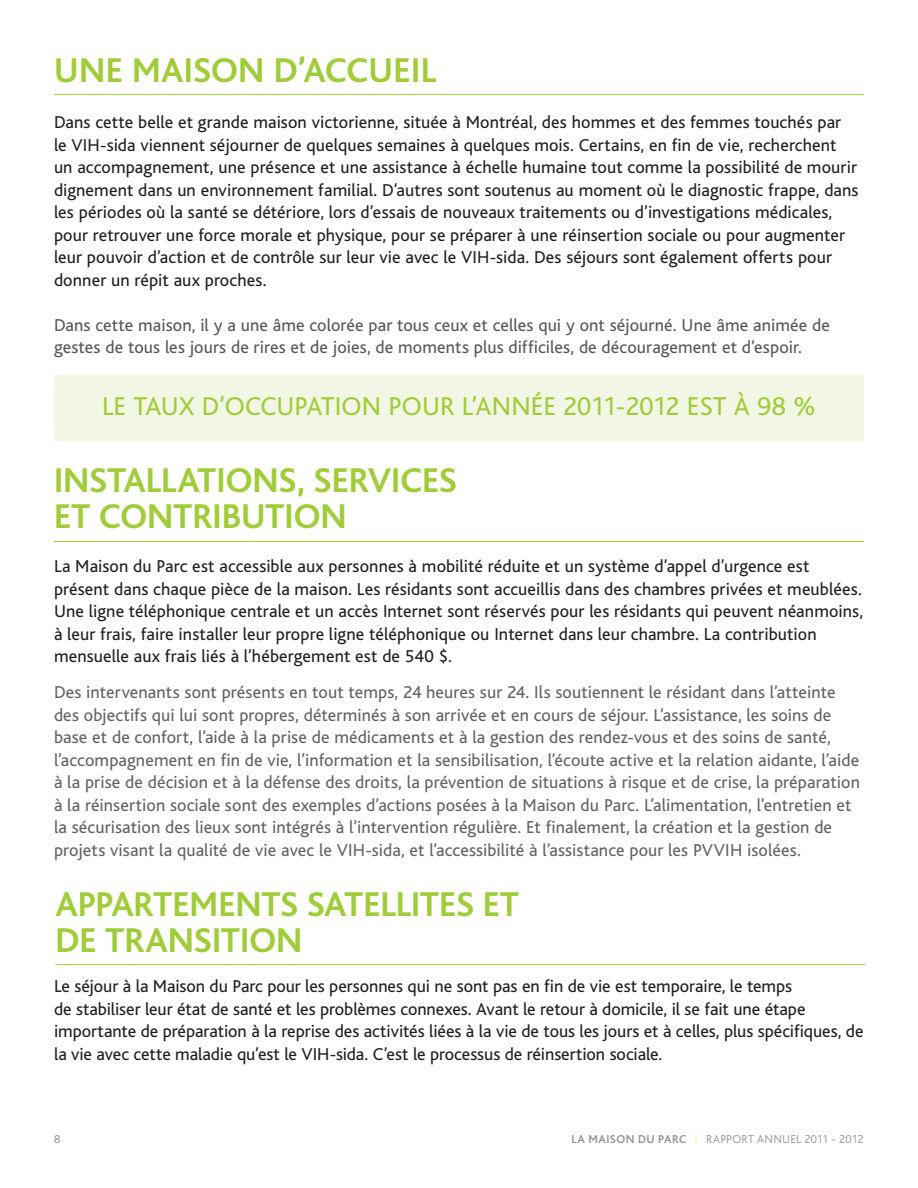
<style>
.page{position:relative;width:918px;height:1188px;background:#fff}
.page>*{position:absolute;margin:0;border:0;box-sizing:border-box;transform-origin:0 0}
.t1{font:700 36px/36px "Bliss";color:#a1cc3a}
.t2{font:27px "Bliss";letter-spacing:.005em;color:#a1cc3a}
.t3{font:18px/22.5px "Bliss";letter-spacing:.005em;color:#231f20}
.t4{font:18px/22.5px "Bliss";letter-spacing:.005em;color:#636366}
.t5{font:18px/22.5px "Bliss";letter-spacing:.01em;color:#57585a}
.t6{font:300 12px "Bliss";letter-spacing:.02em;color:#939598}
.t7{font:12px "Bliss";color:#939598}
.s1{font-weight:700}
.s2{font-family:"Avant Garde";font-weight:200;color:#a1cc3a}
</style>
<div class="page">
<div style="left:54px;top:376px;width:810px;height:65px;background:#f1f7e4"></div>
<hr style="left:56px;top:964px;width:810px;height:1px;background:#a1cc3a">
<hr style="left:54px;top:94px;width:810px;height:1px;background:#a1cc3a">
<hr style="left:54px;top:541px;width:810px;height:1px;background:#a1cc3a">
<p class="t1" style="left:54px;top:52px;width:378px">UNE MAISON D’ACCUEIL</p>
<p class="t3" style="left:54px;top:112px;width:806px">Dans cette belle et grande maison victorienne, située à Montréal, des hommes et des femmes touchés par<br>le VI H-sida viennent séjourner de quelques semaines à quelques mois. Certains, en fin de vie, recherchent un accompagnement, une présence et une assistance à échelle humaine tout comme la possibilité de mourir dignement dans un environnement familial. D’autres sont soutenus au moment où le diagnostic frappe, dans les périodes où la santé se détériore, lors d’essais de nouveaux traitements ou d’investigations médicales, pour retrouver une force morale et physique, pour se préparer à une réinsertion sociale ou pour augmenter leur pouvoir d’action et de contrôle sur leur vie avec le VI H-sida. Des séjours sont également offerts pour donner un répit aux proches.</p>
<p class="t5" style="left:54px;top:314px;width:777px">Dans cette maison, il y a une âme colorée par tous ceux et celles qui y ont séjourné. U ne âme animée de gestes de tous les jours de rires et de joies, de moments plus difficiles, de découragement et d’espoir.</p>
<p class="t2" style="left:102px;top:392px;width:715px">Le taux d’occupation pour l’année 2011-2012 est à 98 %</p>
<p class="t1" style="left:54px;top:463px;width:405px">INSTALLATIONS, SERVICES<br>ET CONTRIBUTION</p>
<p class="t3" style="left:54px;top:556px;width:811px">La Maison du Parc est accessible aux personnes à mobilité réduite et un système d’appel d’urgence est présent dans chaque pièce de la maison. Les résidants sont accueillis dans des chambres privées et meublées.<br>U ne ligne téléphonique centrale et un accès I nternet sont réservés pour les résidants qui peuvent néanmoins, à leur frais, faire installer leur propre ligne téléphonique ou I nternet dans leur chambre. La contribution mensuelle aux frais liés à l’hébergement est de 540 $.</p>
<p class="t4" style="left:54px;top:682px;width:807px">Des intervenants sont présents en tout temps, 24 heures sur 24. I ls soutiennent le résidant dans l’atteinte des objectifs qui lui sont propres, déterminés à son arrivée et en cours de séjour. L’assistance, les soins de base et de confort, l’aide à la prise de médicaments et à la gestion des rendez-vous et des soins de santé, l’accompagnement en fin de vie, l’information et la sensibilisation, l’écoute active et la relation aidante, l’aide à la prise de décision et à la défense des droits, la prévention de situations à risque et de crise, la préparation à la réinsertion sociale sont des exemples d’actions posées à la Maison du Parc. L’alimentation, l’entretien et la sécurisation des lieux sont intégrés à l’intervention régulière. Et finalement, la création et la gestion de projets visant la qualité de vie avec le VI H-sida, et l’accessibilité à l’assistance pour les PVVI</p>
<p class="t4" style="left:730px;top:839px;width:72px">H isolées.</p>
<p class="t1" style="left:56px;top:886px;width:460px">APPARTEMENTS SATELLITES ET<br>DE TRANSITION</p>
<p class="t3" style="left:54px;top:976px;width:811px">Le séjour à la Maison du Parc pour les personnes qui ne sont pas en fin de vie est temporaire, le temps<br>de stabiliser leur état de santé et les problèmes connexes. Avant le retour à domicile, il se fait une étape importante de préparation à la reprise des activités liées à la vie de tous les jours et à celles, plus spécifiques, de la vie avec cette maladie qu’est le VI H-sida. C’est le processus de réinsertion sociale.</p>
<p class="t7" style="left:54px;top:1133px;width:8px">8</p>
<p class="t6" style="left:571px;top:1133px;width:294px"><span class="s1">LA MAISON DU PARC</span> <span class="s2">|</span> RAPPORT ANNUEL 2011 - 2012</p>
</div>
